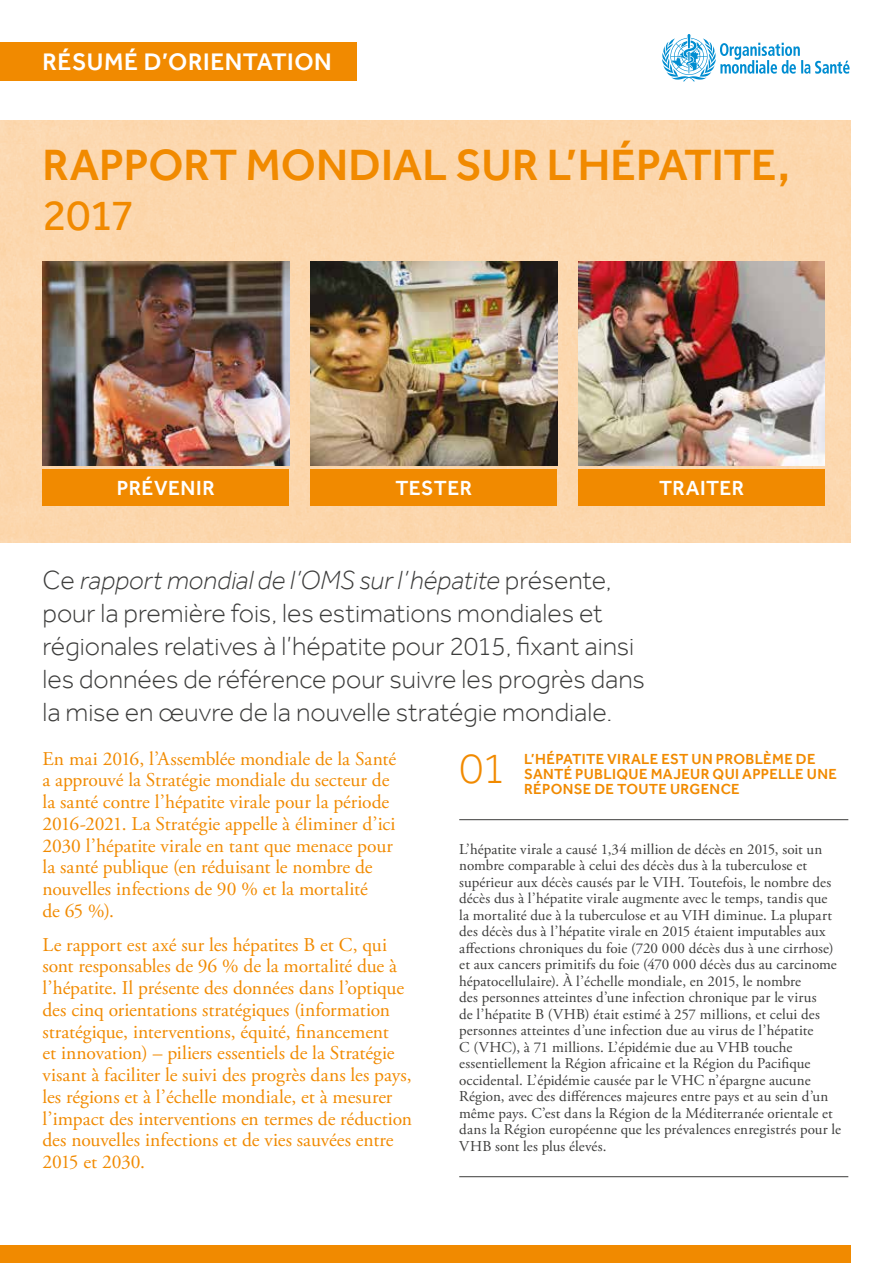
<style>
.page{position:relative;width:893px;height:1263px;background:#fff}
.page>*{position:absolute;margin:0;border:0;box-sizing:border-box;transform-origin:0 0}
.t1{font:500 45px "Effra";letter-spacing:-.005em;color:#f18a00}
.t2{font:45px "Effra";color:#f18a00}
.t3{font:300 45px "Effra";color:#f18a00}
.t4{font:300 27px/33px "Effra";color:#3c3c3b}
.t5{font:500 24.6px "Effra";letter-spacing:.025em;color:#fff}
.t6{font:500 21px "Effra";letter-spacing:.02em;color:#fff}
.t7{font:19.5px/21.8px "Adobe Garamond Pro";letter-spacing:-.005em;color:#f18a00}
.t8{font:15px/16.5px "Adobe Garamond Pro";letter-spacing:.005em;color:#3c3c3b}
.t9{font:500 15px/15px "Effra";letter-spacing:.025em;color:#f18a00}
.s1{font-style:italic}
</style>
<div class="page">
<div style="left:0;top:120px;width:850px;height:422px;background:#fcd7ae"></div>
<div style="left:0;top:1246px;width:850px;height:17px;background:#f18a00"></div>
<svg style="left:662px;top:34px;width:188px;height:47px"></svg>
<div style="left:43px;top:470px;width:246px;height:36px;background:#f18a00"></div>
<div style="left:310px;top:470px;width:247px;height:36px;background:#f18a00"></div>
<div style="left:578px;top:470px;width:247px;height:36px;background:#f18a00"></div>
<div style="left:0;top:43px;width:356px;height:38px;background:#f18a00"></div>
<img style="left:310px;top:261px;width:247px;height:205px">
<img style="left:578px;top:261px;width:247px;height:205px">
<img style="left:43px;top:261px;width:246px;height:205px">
<hr style="left:459px;top:819px;width:389px;height:1px;background:#3c3c3b">
<hr style="left:459px;top:1176px;width:389px;height:1px;background:#3c3c3b">
<h3 class="t5" style="left:43px;top:47px;width:291px">RÉSUMÉ D’ORIENTATION</h3>
<h1 class="t1" style="left:43px;top:139px;width:749px">RAPPORT MONDIAL SUR L’HÉPATITE,</h1>
<h1 class="t2" style="left:43px;top:188px;width:94px">2017</h1>
<h3 class="t6" style="left:117px;top:475px;width:99px">PRÉVENIR</h3>
<h3 class="t6" style="left:395px;top:475px;width:78px">TESTER</h3>
<h3 class="t6" style="left:659px;top:475px;width:87px">TRAITER</h3>
<p class="t4" style="left:43px;top:563px;width:604px">Ce <span class="s1">rapport mondial de l’OMS sur l’hépatite</span> présente, pour la première fois, les estimations mondiales et régionales relatives à l’hépatite pour 2015, fixant ainsi les données de référence pour suivre les progrès dans la mise en œuvre de la nouvelle stratégie mondiale.</p>
<p class="t7" style="left:43px;top:748px;width:355px">En mai 2016, l’Assemblée mondiale de la Santé a approuvé la Stratégie mondiale du secteur de la santé contre l’hépatite virale pour la période 2016-2021. La Stratégie appelle à éliminer d’ici 2030 l’hépatite virale en tant que menace pour la santé publique (en réduisant le nombre de nouvelles infections de 90 % et la mortalité<br>de 65 %).</p>
<p class="t7" style="left:43px;top:934px;width:371px">Le rapport est axé sur les hépatites B et C, qui sont responsables de 96 % de la mortalité due à l’hépatite. Il présente des données dans l’optique des cinq orientations stratégiques (information stratégique, interventions, équité, financement<br>et innovation) – piliers essentiels de la Stratégie visant à faciliter le suivi des progrès dans les pays, les régions et à l’échelle mondiale, et à mesurer l’impact des interventions en termes de réduction des nouvelles infections et de vies sauvées entre 2015 et 2030.</p>
<p class="t9" style="left:524px;top:751px;width:314px">L’HÉPATITE VIRALE EST UN PROBLÈME DE<br>SANTÉ PUBLIQUE MAJEUR QUI APPELLE UNE<br>RÉPONSE DE TOUTE URGENCE</p>
<h1 class="t3" style="left:459px;top:741px;width:48px">01</h1>
<p class="t8" style="left:459px;top:841px;width:383px">L’hépatite virale a causé 1,34 million de décès en 2015, soit un nombre comparable à celui des décès dus à la tuberculose et supérieur aux décès causés par le VIH. Toutefois, le nombre des décès dus à l’hépatite virale augmente avec le temps, tandis que la mortalité due à la tuberculose et au VIH diminue. La plupart des décès dus à l’hépatite virale en 2015 étaient imputables aux affections chroniques du foie (720 000 décès dus à une cirrhose) et aux cancers primitifs du foie (470 000 décès dus au carcinome hépatocellulaire). À l’échelle mondiale, en 2015, le nombre<br>des personnes atteintes d’une infection chronique par le virus<br>de l’hépatite B (VHB) était estimé à 257 millions, et celui des personnes atteintes d’une infection due au virus de l’hépatite<br>C (VHC), à 71 millions. L’épidémie due au VHB touche essentiellement la Région africaine et la Région du Pacifique occidental. L’épidémie causée par le VHC n’épargne aucune Région, avec des différences majeures entre pays et au sein d’un même pays. C’est dans la Région de la Méditerranée orientale et dans la Région européenne que les prévalences enregistrés pour le VHB sont les plus élevés.</p>
</div>
